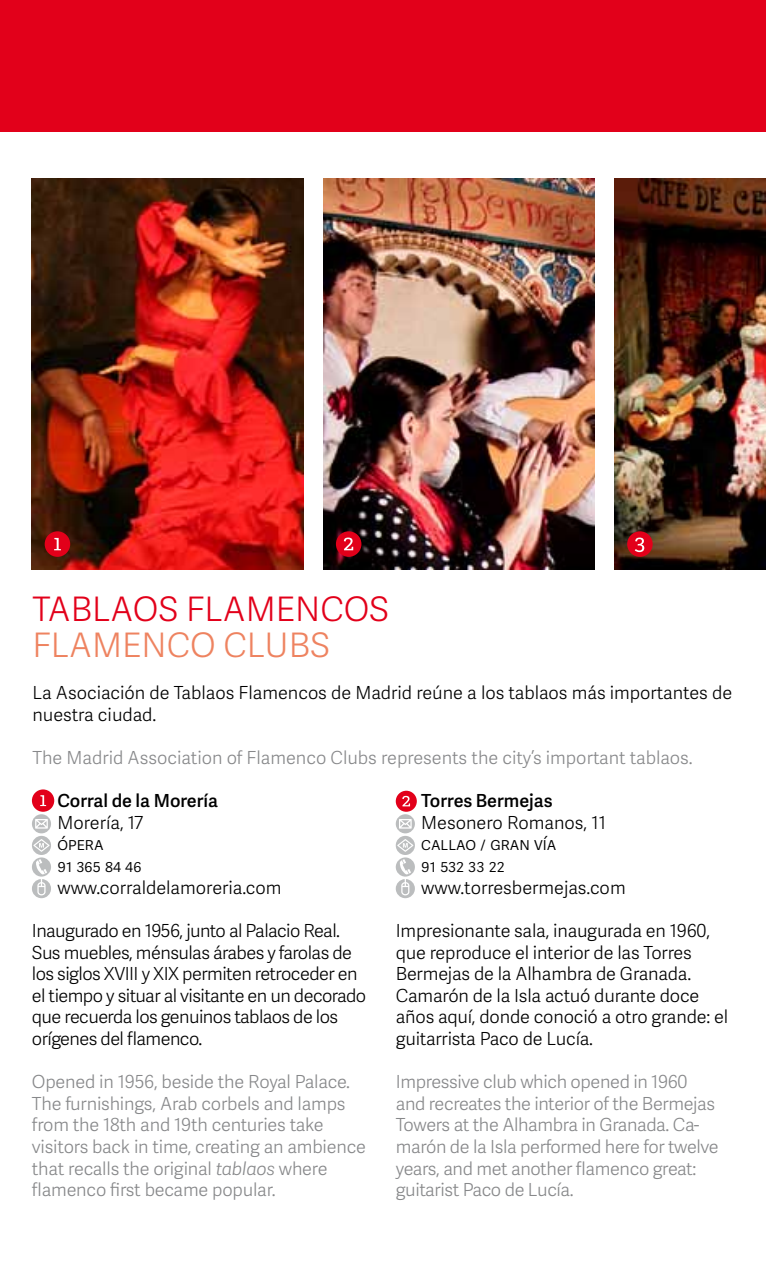
<style>
.page{position:relative;width:766px;height:1276px;background:#fff}
.page>*{position:absolute;margin:0;border:0;box-sizing:border-box;transform-origin:0 0}
.t1{font:300 33.75px "Adelle Sans";color:#e2001a}
.t2{font:300 33.75px "Adelle Sans";color:#ee8360}
.t3{font:300 18px/21.6px "Adelle Sans";letter-spacing:-.01em;color:#87888a}
.t4{font:300 18px/21.6px "Adelle Sans";letter-spacing:-.01em;color:#000}
.t5{font:300 18px/21.6px "Adelle Sans";letter-spacing:-.03em;color:#000}
.t6{font:600 18px "Adelle Sans";color:#000}
.s1{font-style:italic}
</style>
<div class="page">
<div style="left:0;top:0;width:765px;height:132px;background:#e2001a"></div>
<div style="left:32px;top:789px;width:22px;height:23px;background:#e2001a;border-radius:50%"></div>
<svg style="left:40px;top:795px;width:6px;height:11px"></svg>
<svg style="left:32px;top:814px;width:19px;height:84px"></svg>
<svg style="left:395px;top:790px;width:21px;height:22px"></svg>
<svg style="left:402px;top:796px;width:8px;height:10px"></svg>
<svg style="left:395px;top:814px;width:20px;height:84px"></svg>
<img style="left:32px;top:179px;width:271px;height:390px">
<img style="left:323px;top:179px;width:271px;height:390px">
<img style="left:614px;top:179px;width:151px;height:390px">
<div style="left:45px;top:531px;width:25px;height:26px;background:#e2001a;border-radius:50%"></div>
<svg style="left:54px;top:538px;width:7px;height:12px"></svg>
<div style="left:336px;top:531px;width:25px;height:26px;background:#e2001a;border-radius:50%"></div>
<svg style="left:344px;top:537px;width:9px;height:13px"></svg>
<div style="left:627px;top:531px;width:25px;height:26px;background:#e2001a;border-radius:50%"></div>
<svg style="left:634px;top:537px;width:10px;height:15px"></svg>
<h1 class="t1" style="left:32px;top:585px;width:358px">TABLAOS FLAMENCOS</h1>
<h1 class="t2" style="left:32px;top:621px;width:299px">FLAMENCO CLUBS</h1>
<p class="t4" style="left:32px;top:681px;width:701px">La Asociación de Tablaos Flamencos de Madrid reúne a los tablaos más importantes de nuestra ciudad.</p>
<p class="t3" style="left:32px;top:746px;width:661px">The Madrid Association of Flamenco Clubs represents the city’s important tablaos.</p>
<p class="t6" style="left:57px;top:788px;width:162px">Corral de la Morería</p>
<p class="t4" style="left:57px;top:811px;width:225px">Morería, 17<br>ópera<br>91 365 84 46 www.corraldelamoreria.com</p>
<p class="t5" style="left:32px;top:919px;width:336px">Inaugurado en 1956, junto al Palacio Real.<br>Sus muebles, ménsulas árabes y farolas de los siglos XVIII y XIX permiten retroceder en el tiempo y situar al visitante en un decorado que recuerda los genuinos tablaos de los orígenes del flamenco.</p>
<p class="t3" style="left:32px;top:1070px;width:335px">Opened in 1956, beside the Royal Palace.<br>The furnishings, Arab corbels and lamps from the 18th and 19th centuries take visitors back in time, creating an ambience that recalls the original <span class="s1">tablaos</span> where flamenco first became popular.</p>
<p class="t6" style="left:421px;top:788px;width:133px">Torres Bermejas</p>
<p class="t4" style="left:421px;top:811px;width:206px">Mesonero Romanos, 11 callao / gran vía<br>91 532 33 22 www.torresbermejas.com</p>
<p class="t4" style="left:395px;top:919px;width:334px">Impresionante sala, inaugurada en 1960, que reproduce el interior de las Torres Bermejas de la Alhambra de Granada.<br>Camarón de la Isla actuó durante doce años aquí, donde conoció a otro grande: el guitarrista Paco de Lucía.</p>
<p class="t3" style="left:395px;top:1070px;width:324px">Impressive club which opened in 1960 and recreates the interior of the Bermejas Towers at the Alhambra in Granada. Ca&shy;marón de la Isla performed here for twelve years, and met another flamenco great: guitarist Paco de Lucía.</p>
</div>
